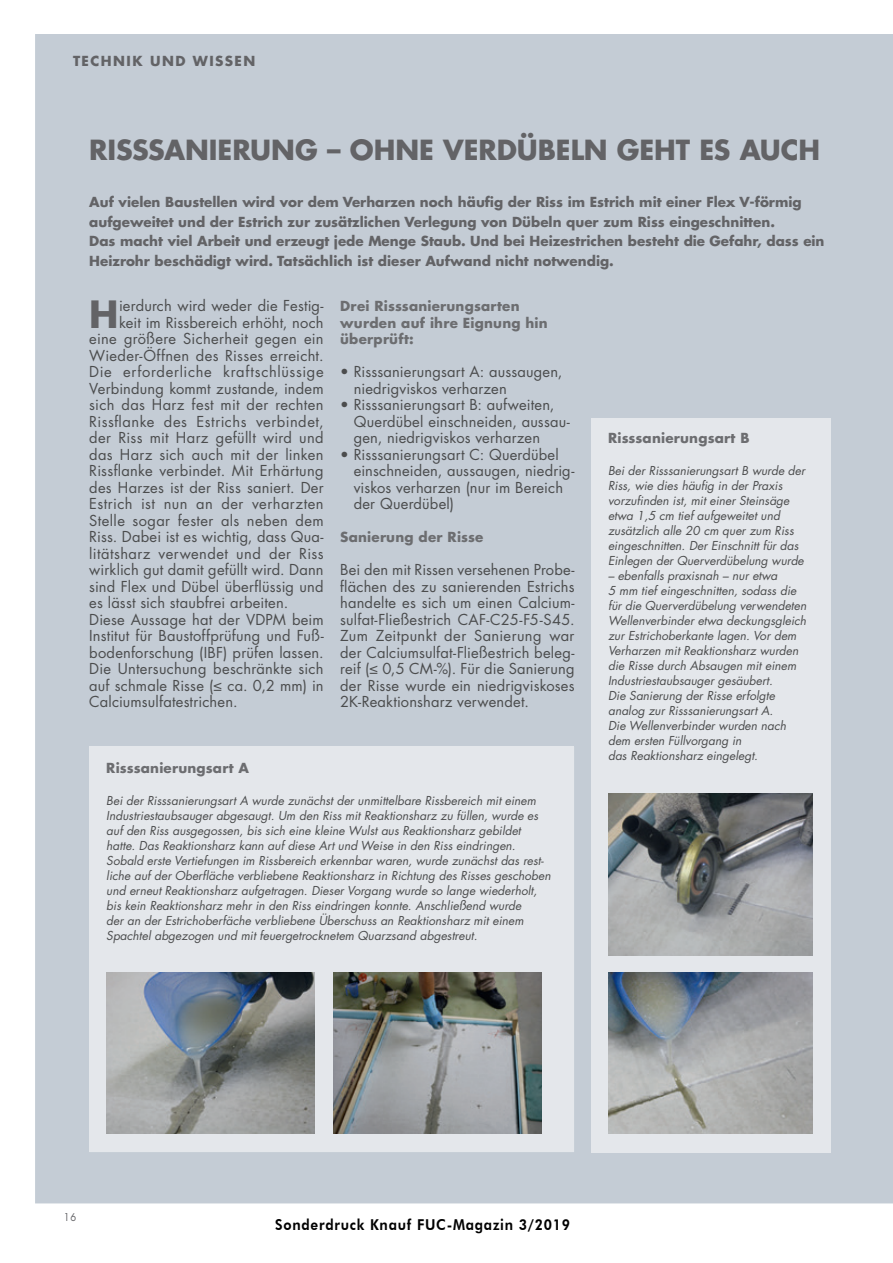
<style>
.page{position:relative;width:893px;height:1263px;background:#fff}
.page>*{position:absolute;margin:0;border:0;box-sizing:border-box;transform-origin:0 0}
.t1{font:700 36.6px "Futura LT Pro";color:#636366}
.t2{font:700 27px "Futura LT Pro";letter-spacing:-.005em;color:#636366}
.t3{font:800 15px "Futura BT";letter-spacing:.055em;color:#000;scale:.9 1}
.t4{font:14.7px/16.5px "Futura LT Pro";letter-spacing:.015em;color:#4b4c4d}
.t5{font:14.7px "Futura LT Pro";letter-spacing:.045em;color:#4b4c4d}
.t6{font:700 13.5px/19.5px "Futura LT Pro";color:#636366}
.t7{font:700 13.5px/16.5px "Futura LT Pro";letter-spacing:.015em;color:#6c6d70}
.t8{font:700 13.5px "Futura LT Pro";letter-spacing:.11em;color:#636366}
.t9{font:italic 12px/15px "Futura LT Pro";color:#4b4c4d}
.t10{font:10.5px "Futura LT Pro";color:#636366;scale:.9 1}
</style>
<div class="page">
<div style="left:35px;top:34px;width:858px;height:1169px;background:#c4ccd5"></div>
<div style="left:89px;top:747px;width:485px;height:405px;background:#e4e7eb"></div>
<div style="left:591px;top:419px;width:240px;height:734px;background:#e4e7eb"></div>
<img style="left:333px;top:972px;width:208px;height:162px">
<img style="left:106px;top:972px;width:209px;height:162px">
<img style="left:608px;top:972px;width:204px;height:162px">
<img style="left:608px;top:793px;width:204px;height:162px">
<p class="t8" style="left:73px;top:51px;width:184px">TECHNIK UND WISSEN</p>
<h2 class="t2" style="left:89px;top:129px;width:732px">RISSSANIERUNG – OHNE VERDÜBELN GEHT ES AUCH</h2>
<p class="t6" style="left:89px;top:192px;width:737px">Auf vielen Baustellen wird vor dem Verharzen noch häufig der Riss im Estrich mit einer Flex V-förmig aufgeweitet und der Estrich zur zusätzlichen Verlegung von Dübeln quer zum Riss eingeschnitten.<br>Das macht viel Arbeit und erzeugt jede Menge Staub. Und bei Heizestrichen besteht die Gefahr, dass ein Heizrohr beschädigt wird. Tatsächlich ist dieser Aufwand nicht notwendig.</p>
<h1 class="t1" style="left:89px;top:286px;width:31px">H</h1>
<p class="t4" style="left:119px;top:297px;width:206px">ierdurch wird weder die Festig-</p>
<p class="t7" style="left:340px;top:297px;width:209px">Drei Risssanierungsarten wurden auf ihre Eignung hin überprüft:</p>
<p class="t4" style="left:354px;top:363px;width:210px;text-indent:-14px">• Risssanierungsart A: aussaugen, niedrigviskos verharzen</p>
<p class="t4" style="left:354px;top:396px;width:218px;text-indent:-14px">• Risssanierungsart B: aufweiten,<br>Querdübel einschneiden, aussau&shy;gen, niedrigviskos verharzen</p>
<p class="t4" style="left:354px;top:446px;width:222px;text-indent:-14px">• Risssanierungsart C: Querdübel einschneiden, aussaugen, niedrig&shy;viskos verharzen (nur im Bereich der Querdübel)</p>
<p class="t7" style="left:340px;top:528px;width:145px">Sanierung der Risse</p>
<p class="t4" style="left:340px;top:561px;width:236px;text-align:justify">Bei den mit Rissen versehenen Probe&shy;flächen des zu sanierenden Estrichs handelte es sich um einen Calcium&shy;sulfat-Fließestrich CAF-C25-F5-S45.<br>Zum Zeitpunkt der Sanierung war der Calciumsulfat-Fließestrich beleg&shy;reif (≤ 0,5 CM-%). Für die Sanierung der Risse wurde ein niedrigviskoses 2K-Reaktionsharz verwendet.</p>
<p class="t4" style="left:119px;top:314px;width:206px">keit im Rissbereich erhöht, noch</p>
<p class="t4" style="left:89px;top:330px;width:236px">eine größere Sicherheit gegen ein</p>
<p class="t4" style="left:89px;top:347px;width:236px">Wieder-Öffnen des Risses erreicht.</p>
<p class="t5" style="left:89px;top:362px;width:236px">Die erforderliche kraftschlüssige</p>
<p class="t4" style="left:89px;top:380px;width:236px">Verbindung kommt zustande, indem</p>
<p class="t4" style="left:89px;top:396px;width:236px">sich das Harz fest mit der rechten</p>
<p class="t4" style="left:89px;top:413px;width:236px">Rissflanke des Estrichs verbindet,</p>
<p class="t4" style="left:89px;top:429px;width:236px">der Riss mit Harz gefüllt wird und</p>
<p class="t4" style="left:89px;top:446px;width:236px">das Harz sich auch mit der linken</p>
<p class="t4" style="left:89px;top:462px;width:236px">Rissflanke verbindet. Mit Erhärtung</p>
<p class="t4" style="left:89px;top:479px;width:236px">des Harzes ist der Riss saniert. Der</p>
<p class="t4" style="left:89px;top:495px;width:236px">Estrich ist nun an der verharzten</p>
<p class="t4" style="left:89px;top:512px;width:236px">Stelle sogar fester als neben dem</p>
<p class="t4" style="left:89px;top:528px;width:236px">Riss. Dabei ist es wichtig, dass Qua-</p>
<p class="t4" style="left:89px;top:545px;width:236px">litätsharz verwendet und der Riss</p>
<p class="t4" style="left:89px;top:561px;width:236px">wirklich gut damit gefüllt wird. Dann</p>
<p class="t4" style="left:89px;top:578px;width:236px">sind Flex und Dübel überflüssig und</p>
<p class="t4" style="left:89px;top:594px;width:200px">es lässt sich staubfrei arbeiten.</p>
<p class="t4" style="left:89px;top:611px;width:236px">Diese Aussage hat der VDPM beim</p>
<p class="t4" style="left:89px;top:627px;width:236px">Institut für Baustoffprüfung und Fuß-</p>
<p class="t4" style="left:89px;top:644px;width:236px">bodenforschung (IBF) prüfen lassen.</p>
<p class="t4" style="left:89px;top:660px;width:236px">Die Untersuchung beschränkte sich</p>
<p class="t4" style="left:89px;top:677px;width:236px">auf schmale Risse (≤ ca. 0,2 mm) in</p>
<p class="t4" style="left:89px;top:693px;width:150px">Calciumsulfatestrichen.</p>
<p class="t7" style="left:608px;top:429px;width:143px">Risssanierungsart B</p>
<p class="t9" style="left:608px;top:463px;width:199px">Bei der Risssanierungsart B wurde der Riss, wie dies häufig in der Praxis vorzufinden ist, mit einer Steinsäge etwa 1,5 cm tief aufgeweitet und zusätzlich alle 20 cm quer zum Riss eingeschnitten. Der Einschnitt für das Einlegen der Querverdübelung wurde</p>
<p class="t9" style="left:608px;top:568px;width:200px">– ebenfalls praxisnah – nur etwa<br>5 mm tief eingeschnitten, sodass die für die Querverdübelung verwendeten Wellenverbinder etwa deckungsgleich zur Estrichoberkante lagen. Vor dem Verharzen mit Reaktionsharz wurden die Risse durch Absaugen mit einem Industriestaubsauger gesäubert.<br>Die Sanierung der Risse erfolgte analog zur Risssanierungsart A.<br>Die Wellenverbinder wurden nach dem ersten Füllvorgang in<br>das Reaktionsharz eingelegt.</p>
<p class="t7" style="left:106px;top:759px;width:144px">Risssanierungsart A</p>
<p class="t9" style="left:106px;top:793px;width:446px">Bei der Risssanierungsart A wurde zunächst der unmittelbare Rissbereich mit einem Industriestaubsauger abgesaugt. Um den Riss mit Reaktionsharz zu füllen, wurde es auf den Riss ausgegossen, bis sich eine kleine Wulst aus Reaktionsharz gebildet hatte. Das Reaktionsharz kann auf diese Art und Weise in den Riss eindringen.<br>Sobald erste Vertiefungen im Rissbereich erkennbar waren, wurde zunächst das rest&shy;liche auf der Oberfläche verbliebene Reaktionsharz in Richtung des Risses geschoben und erneut Reaktionsharz aufgetragen. Dieser Vorgang wurde so lange wiederholt, bis kein Reaktionsharz mehr in den Riss eindringen konnte. Anschließend wurde<br>der an der Estrichoberfäche verbliebene Überschuss an Reaktionsharz mit einem Spachtel abgezogen und mit feuergetrocknetem Quarzsand abgestreut.</p>
<p class="t10" style="left:64px;top:1209px;width:15px">16</p>
<p class="t3" style="left:275px;top:1215px;width:329px">Sonderdruck Knauf FUC-Magazin 3/2019</p>
</div>
